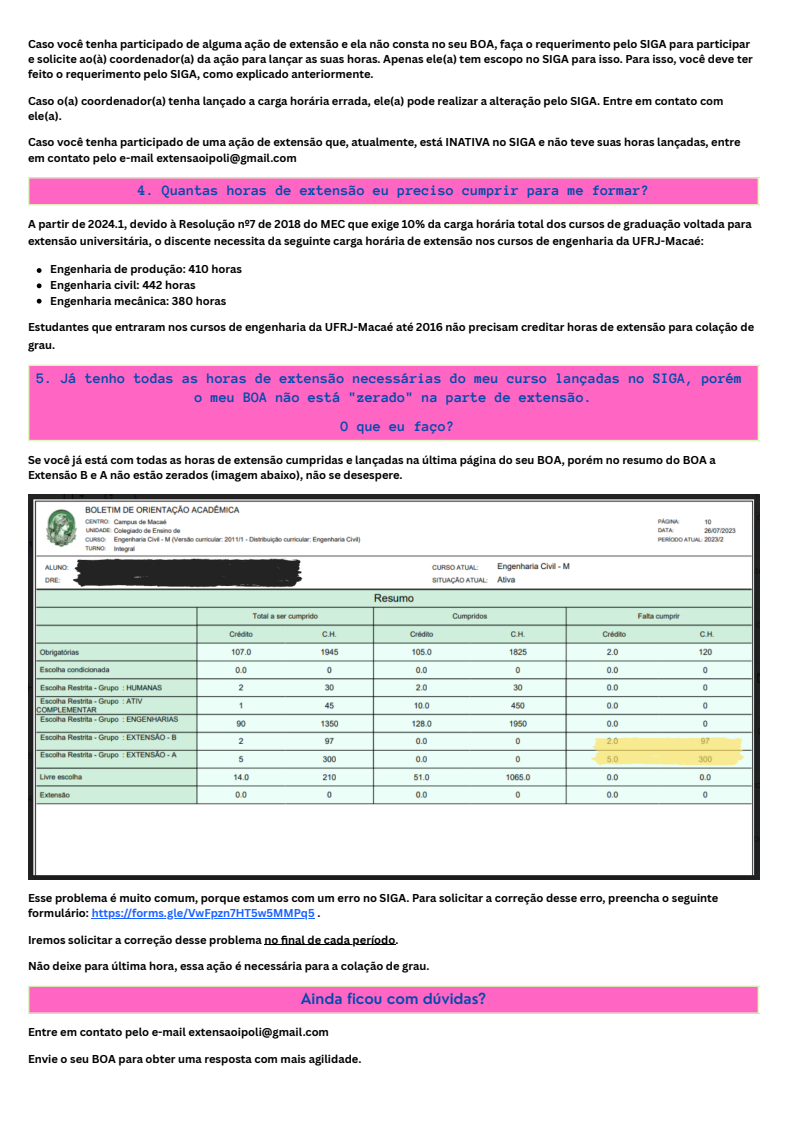
<style>
.page{position:relative;width:787px;height:1135px;background:#fff}
.page>*{position:absolute;margin:0;border:0;box-sizing:border-box;transform-origin:0 0}
.t1{font:700 14.9px/18.8px "Anonymous Pro";color:#004aad;text-align:center}
.t2{font:600 14.9px "Nourd";color:#004aad}
.t3{font:700 11.1px/15.3px "Canva Sans";color:#000}
.s1{color:#1a62ff}
</style>
<div class="page">
<hr style="left:92px;top:918px;width:223px;height:1px;background:#1a62ff">
<hr style="left:264px;top:944px;width:132px;height:1px;background:#000">
<div style="left:29px;top:178px;width:729px;height:27px;background:#ff66c4"></div>
<svg style="left:28px;top:179px;width:1px;height:25px"></svg>
<svg style="left:758px;top:179px;width:1px;height:25px"></svg>
<hr style="left:28px;top:177px;width:731px;height:2px;background:#def6bf">
<hr style="left:28px;top:204px;width:731px;height:1px;background:#def6bf">
<svg style="left:37px;top:268px;width:5px;height:5px"></svg>
<svg style="left:37px;top:283px;width:5px;height:5px"></svg>
<svg style="left:37px;top:299px;width:5px;height:5px"></svg>
<div style="left:29px;top:365px;width:729px;height:76px;background:#ff66c4"></div>
<hr style="left:28px;top:366px;width:1px;height:74px;background:#def6bf">
<hr style="left:758px;top:366px;width:1px;height:74px;background:#def6bf">
<hr style="left:28px;top:365px;width:731px;height:1px;background:#def6bf">
<hr style="left:28px;top:440px;width:731px;height:1px;background:#def6bf">
<img style="left:28px;top:494px;width:731px;height:386px">
<div style="left:29px;top:986px;width:729px;height:27px;background:#ff66c4"></div>
<svg style="left:28px;top:987px;width:1px;height:25px"></svg>
<svg style="left:758px;top:987px;width:1px;height:25px"></svg>
<hr style="left:28px;top:985px;width:731px;height:2px;background:#def6bf">
<hr style="left:28px;top:1012px;width:731px;height:2px;background:#def6bf">
<p class="t3" style="left:28px;top:36px;width:726px">Caso você tenha participado de alguma ação de extensão e ela não consta no seu BOA, faça o requerimento pelo SIGA para participar e solicite ao(à) coordenador(a) da ação para lançar as suas horas. Apenas ele(a) tem escopo no SIGA para isso. Para isso, você deve ter feito o requerimento pelo SIGA, como explicado anteriormente.</p>
<p class="t3" style="left:28px;top:93px;width:697px">Caso o(a) coordenador(a) tenha lançado a carga horária errada, ele(a) pode realizar a alteração pelo SIGA. Entre em contato com ele(a).</p>
<p class="t3" style="left:28px;top:135px;width:714px">Caso você tenha participado de uma ação de extensão que, atualmente, está INATIVA no SIGA e não teve suas horas lançadas, entre em contato pelo e-mail extensaoipoli@gmail.com</p>
<p class="t1" style="left:138px;top:181px;width:513px">4. Quantas horas de extensão eu preciso cumprir para me formar?</p>
<p class="t3" style="left:28px;top:215px;width:725px;line-height:17.4px">A partir de 2024.1, devido à Resolução nº7 de 2018 do MEC que exige 10% da carga horária total dos cursos de graduação voltada para extensão universitária, o discente necessita da seguinte carga horária de extensão nos cursos de engenharia da UFRJ-Macaé:</p>
<p class="t3" style="left:50px;top:261px;width:193px">Engenharia de produção: 410 horas</p>
<p class="t3" style="left:50px;top:277px;width:147px">Engenharia civil: 442 horas</p>
<p class="t3" style="left:50px;top:293px;width:178px">Engenharia mecânica: 380 horas</p>
<p class="t3" style="left:28px;top:318px;width:728px;line-height:17.4px">Estudantes que entraram nos cursos de engenharia da UFRJ-Macaé até 2016 não precisam creditar horas de extensão para colação de grau.</p>
<p class="t1" style="left:37px;top:369px;width:707px">5. Já tenho todas as horas de extensão necessárias do meu curso lançadas no SIGA, porém o meu BOA não está "zerado" na parte de extensão.</p>
<p class="t1" style="left:341px;top:417px;width:115px">O que eu faço?</p>
<p class="t3" style="left:28px;top:452px;width:689px">Se você já está com todas as horas de extensão cumpridas e lançadas na última página do seu BOA, porém no resumo do BOA a<br>Extensão B e A não estão zerados (imagem abaixo), não se desespere.</p>
<p class="t3" style="left:28px;top:890px;width:692px">Esse problema é muito comum, porque estamos com um erro no SIGA. Para solicitar a correção desse erro, preencha o seguinte formulário: <span class="s1">https://forms.gle/VwFpzn7HT5w5MMPq5</span> .</p>
<p class="t3" style="left:28px;top:932px;width:372px">Iremos solicitar a correção desse problema no fi nal de cada período.</p>
<p class="t3" style="left:28px;top:958px;width:403px">Não deixe para última hora, essa ação é necessária para a colação de grau.</p>
<p class="t2" style="left:301px;top:989px;width:187px">Ainda ficou com dúvidas?</p>
<p class="t3" style="left:28px;top:1024px;width:303px">Entre em contato pelo e-mail extensaoipoli@gmail.com</p>
<p class="t3" style="left:28px;top:1051px;width:335px">Envie o seu BOA para obter uma resposta com mais agilidade.</p>
</div>
